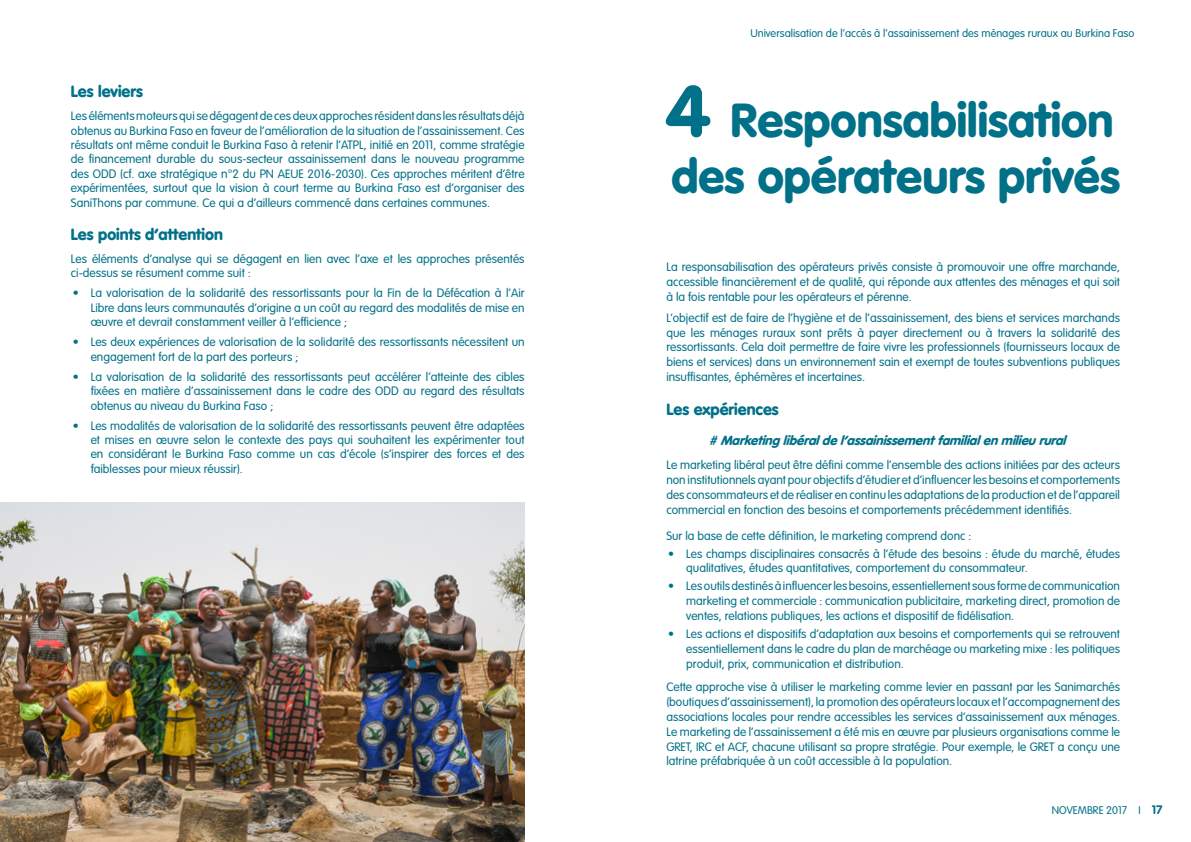
<style>
.page{position:relative;width:1191px;height:842px;background:#fff}
.page>*{position:absolute;margin:0;border:0;box-sizing:border-box;transform-origin:0 0}
.t1{font:900 47px/56.4px "VAG Rounded Std";color:#007188}
.t2{font:900 16px "VAG Rounded Std";color:#007188}
.t3{font:italic 900 13px "VAG Rounded Std";color:#007188}
.t4{font:300 12px/14.9px "VAG Rounded Std";color:#007188;text-align:justify}
.t5{font:300 11px "VAG Rounded Std";color:#007188}
.s1{font-size:72px}
.s2{font-family:"VAG Rounded Bold";font-weight:400;font-size:12px}
</style>
<div class="page">
<img style="left:0;top:503px;width:524px;height:339px">
<h2 class="t2" style="left:71px;top:82px;width:74px">Les leviers</h2>
<p class="t4" style="left:71px;top:109px;width:455px;line-height:14.4px">Les éléments moteurs qui se dégagent de ces deux approches résident dans les résultats déjà obtenus au Burkina Faso en faveur de l’amélioration de la situation de l’assainissement. Ces résultats ont même conduit le Burkina Faso à retenir l’ATPL, initié en 2011, comme stratégie de financement durable du sous-secteur assainissement dans le nouveau programme des ODD (cf. axe stratégique n°2 du PN AEUE 2016-2030). Ces approches méritent d’être expérimentées, surtout que la vision à court terme au Burkina Faso est d’organiser des SaniThons par commune. Ce qui a d’ailleurs commencé dans certaines communes.</p>
<h2 class="t2" style="left:71px;top:225px;width:154px">Les points d’attention</h2>
<p class="t4" style="left:71px;top:252px;width:455px;line-height:14.4px">Les éléments d’analyse qui se dégagent en lien avec l’axe et les approches présentés ci‑dessus se résument comme suit :</p>
<p class="t4" style="left:91px;top:286px;width:435px;line-height:14.4px;text-indent:-18px">• La valorisation de la solidarité des ressortissants pour la Fin de la Défécation à l’Air Libre dans leurs communautés d’origine a un coût au regard des modalités de mise en œuvre et devrait constamment veiller à l’efficience ;</p>
<p class="t4" style="left:91px;top:335px;width:435px;line-height:14.4px;text-indent:-18px">• Les deux expériences de valorisation de la solidarité des ressortissants nécessitent un engagement fort de la part des porteurs ;</p>
<p class="t4" style="left:91px;top:370px;width:435px;line-height:14.4px;text-indent:-18px">• La valorisation de la solidarité des ressortissants peut accélérer l’atteinte des cibles fixées en matière d’assainissement dans le cadre des ODD au regard des résultats obtenus au niveau du Burkina Faso ;</p>
<p class="t4" style="left:91px;top:419px;width:435px;line-height:14.4px;text-indent:-18px">• Les modalités de valorisation de la solidarité des ressortissants peuvent être adaptées et mises en œuvre selon le contexte des pays qui souhaitent les expérimenter tout en considérant le Burkina Faso comme un cas d’école (s’inspirer des forces et des faiblesses pour mieux réussir).</p>
<p class="t5" style="left:750px;top:27px;width:385px">Universalisation de l’accès à l’assainissement des ménages ruraux au Burkina Faso</p>
<h1 class="t1" style="left:666px;top:94px;width:455px"><span class="s1">4</span> Responsabilisation des opérateurs privés</h1>
<p class="t4" style="left:666px;top:260px;width:455px">La responsabilisation des opérateurs privés consiste à promouvoir une offre marchande, accessible financièrement et de qualité, qui réponde aux attentes des ménages et qui soit à la fois rentable pour les opérateurs et pérenne.</p>
<p class="t4" style="left:666px;top:310px;width:455px">L’objectif est de faire de l’hygiène et de l’assainissement, des biens et services marchands que les ménages ruraux sont prêts à payer directement ou à travers la solidarité des ressortissants. Cela doit permettre de faire vivre les professionnels (fournisseurs locaux de biens et services) dans un environnement sain et exempt de toutes subventions publiques insuffisantes, éphémères et incertaines.</p>
<h2 class="t2" style="left:666px;top:400px;width:114px">Les expériences</h2>
<p class="t3" style="left:709px;top:433px;width:362px">#Marketinglibéraldel’assainissementfamilialenmilieurural</p>
<p class="t4" style="left:666px;top:458px;width:455px">Le marketing libéral peut être défini comme l’ensemble des actions initiées par des acteurs non institutionnels ayant pour objectifs d’étudier et d’influencer les besoins et comportements des consommateurs et de réaliser en continu les adaptations de la production et de l’appareil commercial en fonction des besoins et comportements précédemment identifiés.</p>
<p class="t4" style="left:666px;top:529px;width:307px">Sur la base de cette définition, le marketing comprend donc :</p>
<p class="t4" style="left:686px;top:546px;width:435px;text-indent:-18px">• Les champs disciplinaires consacrés à l’étude des besoins : étude du marché, études qualitatives, études quantitatives, comportement du consommateur.</p>
<p class="t4" style="left:686px;top:579px;width:435px;text-indent:-18px">• Les outils destinés à influencer les besoins, essentiellement sous forme de communication marketing et commerciale : communication publicitaire, marketing direct, promotion de ventes, relations publiques, les actions et dispositif de fidélisation.</p>
<p class="t4" style="left:686px;top:626px;width:435px;text-indent:-18px">• Les actions et dispositifs d’adaptation aux besoins et comportements qui se retrouvent essentiellement dans le cadre du plan de marchéage ou marketing mixe : les politiques produit, prix, communication et distribution.</p>
<p class="t4" style="left:666px;top:680px;width:455px">Cette approche vise à utiliser le marketing comme levier en passant par les Sanimarchés (boutiques d’assainissement), la promotion des opérateurs locaux et l’accompagnement des associations locales pour rendre accessibles les services d’assainissement aux ménages.<br>Le marketing de l’assainissement a été mis en œuvre par plusieurs organisations comme le GRET, IRC et ACF, chacune utilisant sa propre stratégie. Pour exemple, le GRET a conçu une latrine préfabriquée à un coût accessible à la population.</p>
<p class="t5" style="left:1052px;top:803px;width:112px">NOVEMBRE 2017 I <span class="s2">17</span></p>
</div>
